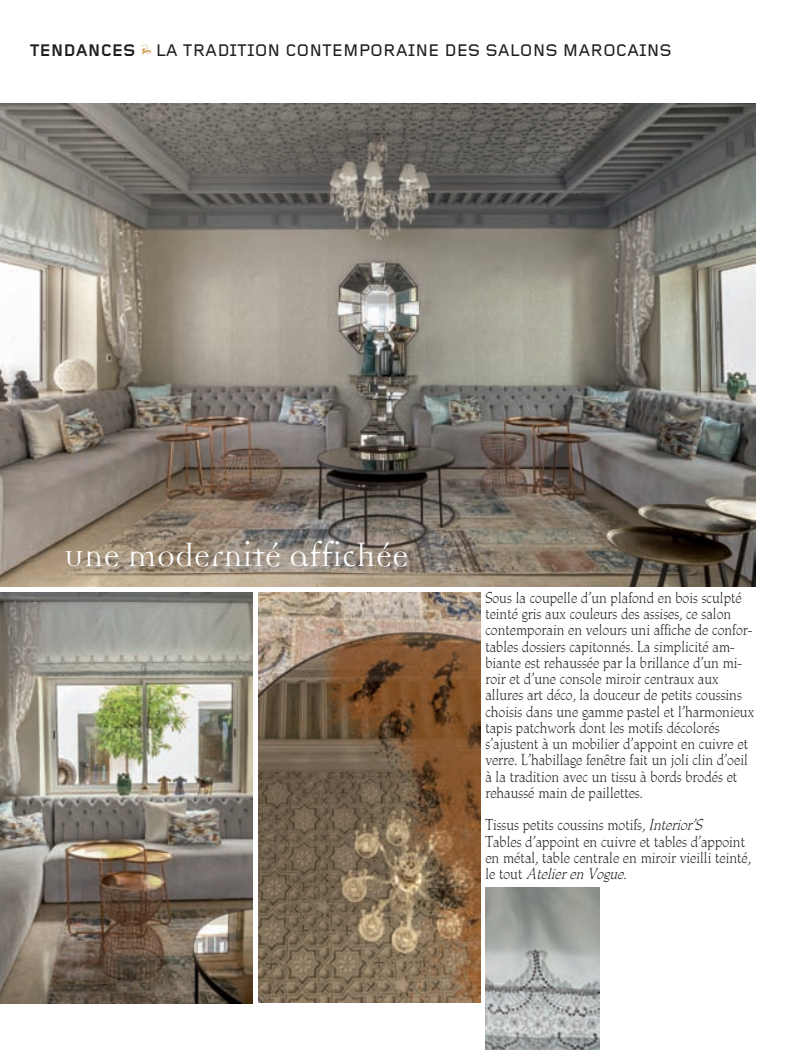
<style>
.page{position:relative;width:802px;height:1050px;background:#fff}
.page>*{position:absolute;margin:0;border:0;box-sizing:border-box;transform-origin:0 0}
.t1{font:35px "Democratica";color:#fff}
.t2{font:500 17.5px "Foundry Gridnik";color:#231f20}
.t3{font:15px/16.2px "Cg Athenaeum";color:#231f20}
.s1{font-weight:700}
.s2{font-style:italic}
</style>
<div class="page">
<img style="left:0;top:104px;width:755px;height:483px">
<img style="left:0;top:592px;width:253px;height:411px">
<img style="left:258px;top:592px;width:222px;height:410px">
<img style="left:485px;top:887px;width:114px;height:163px">
<p class="t2" style="left:30px;top:44px;width:643px"><span class="s1">TENDANCES</span> LA TRADITION CONTEMPORAINE DES SALONS MAROCAINS</p>
<h1 class="t1" style="left:64px;top:540px;width:346px">Une modernité affichée</h1>
<p class="t3" style="left:485px;top:589px;width:270px">Sous la coupelle d’un plafond en bois sculpté teinté gris aux couleurs des assises, ce salon contemporain en velours uni affiche de confor&shy;tables dossiers capitonnés. La simplicité am&shy;biante est rehaussée par la brillance d’un mi&shy;roir et d’une console miroir centraux aux allures art déco, la douceur de petits coussins choisis dans une gamme pastel et l’harmonieux tapis patchwork dont les motifs décolorés s’ajustent à un mobilier d’appoint en cuivre et verre. L’habillage fenêtre fait un joli clin d’oeil à la tradition avec un tissu à bords brodés et rehaussé main de paillettes.</p>
<p class="t3" style="left:485px;top:817px;width:267px">Tissus petits coussins motifs, <span class="s2">Interior’S<br></span>Tables d’appoint en cuivre et tables d’appoint en métal, table centrale en miroir vieilli teinté, l e t o u t <span class="s2">Atelier en Vogue.</span></p>
</div>
